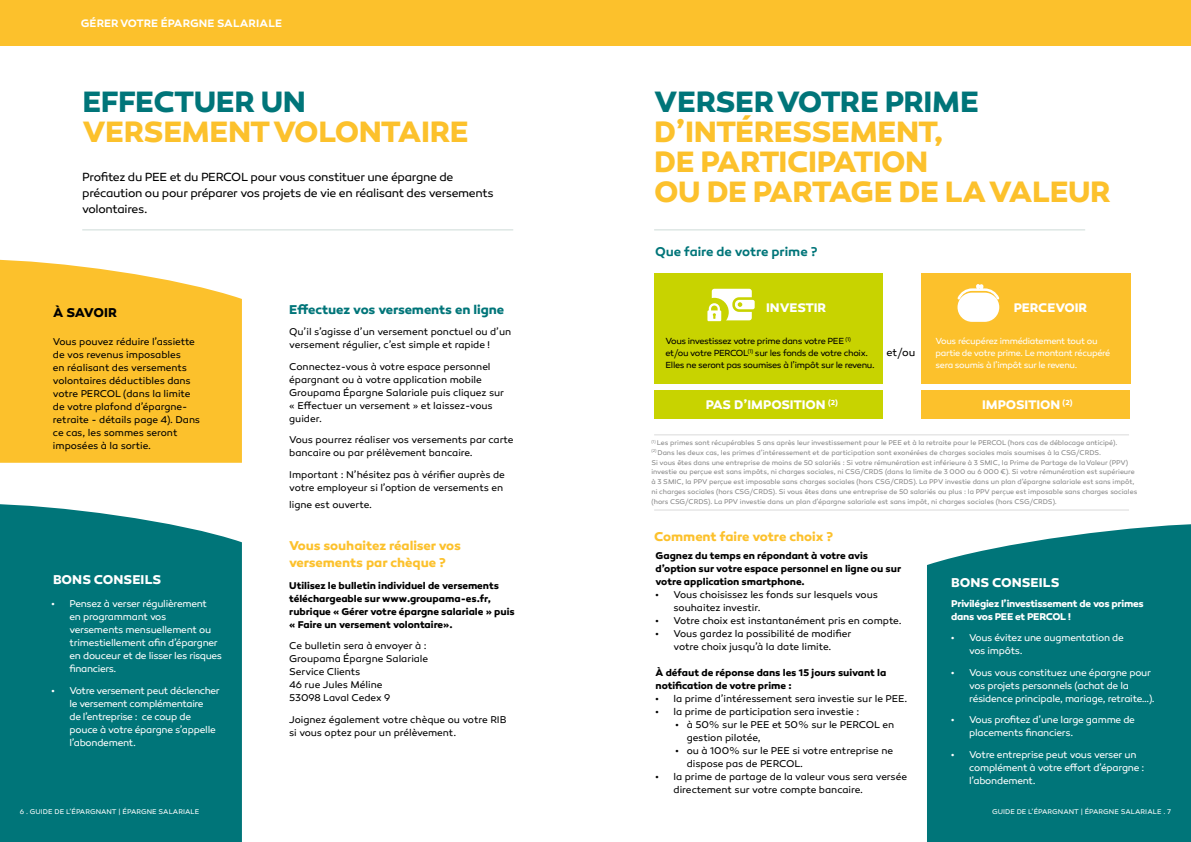
<style>
.page{position:relative;width:1191px;height:842px;background:#fff}
.page>*{position:absolute;margin:0;border:0;box-sizing:border-box;transform-origin:0 0}
.t1{font:700 30px/30px "Canaro";letter-spacing:-.015em;color:#fcc12c}
.t2{font:700 30px "Canaro";letter-spacing:-.015em;color:#007579}
.t3{font:700 13px/17px "Canaro";letter-spacing:-.005em;color:#fcc12c}
.t4{font:700 13px "Canaro";letter-spacing:-.005em;color:#007579}
.t5{font:700 13px "Canaro";letter-spacing:.005em;color:#fff}
.t6{font:600 13px "Canaro";letter-spacing:-.005em;color:#007579}
.t7{font:700 13px "Canaro";letter-spacing:-.02em;color:#000}
.t8{font:700 12.7px "Canaro";letter-spacing:-.005em;color:#fff}
.t9{font:12px/16px "Canaro";letter-spacing:-.025em;color:#000}
.t10{font:600 11px "Canaro";letter-spacing:.01em;color:#fff}
.t11{font:10.7px "Canaro";color:#000}
.t12{font:10px/13px "Canaro";letter-spacing:-.005em;color:#000}
.t13{font:10px/13px "Canaro";letter-spacing:-.025em;color:#fff}
.t14{font:700 10px/13px "Canaro";letter-spacing:-.005em;color:#000}
.t15{font:700 10px/13px "Canaro";letter-spacing:-.025em;color:#fff}
.t16{font:9px/12px "Canaro";letter-spacing:-.035em;color:#000}
.t17{font:9px/12px "Canaro";letter-spacing:-.035em;color:#fff}
.t18{font:7px/9.7px "Canaro";letter-spacing:-.005em;color:#878787}
.t19{font:7px "Canaro";letter-spacing:.01em;color:#fff}
</style>
<div class="page">
<div style="left:0;top:0;width:1191px;height:45px;background:#fcc12c"></div>
<svg style="left:0;top:260px;width:242px;height:203px;background:#fcc53b"></svg>
<hr style="left:82px;top:230px;width:431px;height:1px;background:#cddbd7">
<div style="left:0;top:504px;width:242px;height:338px;background:#007579"></div>
<div style="left:921px;top:274px;width:209px;height:110px;background:#fcc12c"></div>
<hr style="left:654px;top:230px;width:431px;height:1px;background:#cddbd7">
<div style="left:921px;top:390px;width:209px;height:28px;background:#fcc12c"></div>
<div style="left:654px;top:390px;width:228px;height:28px;background:#c8d300"></div>
<svg style="left:957px;top:284px;width:42px;height:38px"></svg>
<div style="left:654px;top:274px;width:228px;height:110px;background:#c8d300"></div>
<svg style="left:707px;top:289px;width:47px;height:32px"></svg>
<hr style="left:654px;top:435px;width:475px;height:1px;background:#dadada">
<hr style="left:654px;top:510px;width:475px;height:1px;background:#dadada">
<div style="left:927px;top:524px;width:264px;height:318px;background:#007579"></div>
<p class="t10" style="left:81px;top:17px;width:203px">GÉRER VOTRE ÉPARGNE SALARIALE</p>
<h1 class="t2" style="left:82px;top:83px;width:225px">EFFECTUER UN</h1>
<h1 class="t1" style="left:82px;top:117px;width:388px">VERSEMENT VOLONTAIRE</h1>
<p class="t9" style="left:82px;top:169px;width:413px">Profitez du PEE et du PERCOL pour vous constituer une épargne de précaution ou pour préparer vos projets de vie en réalisant des versements volontaires.</p>
<h2 class="t7" style="left:53px;top:304px;width:65px">À SAVOIR</h2>
<p class="t12" style="left:53px;top:335px;width:149px">Vous pouvez réduire l’assiette de vos revenus imposables<br>en réalisant des versements volontaires déductibles dans votre PERCOL (dans la limite de votre plafond d’épargne&shy;retraite - détails page 4). Dans ce cas, les sommes seront imposées à la sortie.</p>
<h2 class="t5" style="left:53px;top:571px;width:110px">BONS CONSEILS</h2>
<p class="t13" style="left:70px;top:597px;width:154px;text-indent:-18px">• Pensez à verser régulièrement<br>en programmant vos versements mensuellement ou trimestiellement afin d’épargner en douceur et de lisser les risques financiers.</p>
<p class="t13" style="left:70px;top:684px;width:152px;text-indent:-18px">• Votre versement peut déclencher le versement complémentaire<br>de l’entreprise : ce coup de pouce à votre épargne s’appelle l’abondement.</p>
<h2 class="t4" style="left:289px;top:301px;width:216px">Effectuez vos versements en ligne</h2>
<p class="t12" style="left:289px;top:325px;width:224px">Qu’il s’agisse d’un versement ponctuel ou d’un versement régulier, c’est simple et rapide !</p>
<p class="t12" style="left:289px;top:360px;width:216px">Connectez-vous à votre espace personnel épargnant ou à votre application mobile Groupama Épargne Salariale puis cliquez sur « Effectuer un versement » et laissez-vous guider.</p>
<p class="t12" style="left:289px;top:433px;width:226px">Vous pourrez réaliser vos versements par carte bancaire ou par prélèvement bancaire.</p>
<p class="t12" style="left:289px;top:468px;width:217px">Important : N’hésitez pas à vérifier auprès de votre employeur si l’option de versements en</p>
<p class="t12" style="left:289px;top:498px;width:84px">ligne est ouverte.</p>
<h2 class="t3" style="left:289px;top:537px;width:173px">Vous souhaitez réaliser vos versements par chèque ?</h2>
<p class="t14" style="left:289px;top:579px;width:227px">Utilisez le bulletin individuel de versements téléchargeable sur www.groupama-es.fr, rubrique « Gérer votre épargne salariale » puis « Faire un versement volontaire».</p>
<p class="t12" style="left:289px;top:639px;width:141px">Ce bulletin sera à envoyer à :<br>Groupama Épargne Salariale<br>Service Clients<br>46 rue Jules Méline<br>53098 Laval Cedex 9</p>
<p class="t12" style="left:289px;top:713px;width:219px">Joignez également votre chèque ou votre RIB si vous optez pour un prélèvement.</p>
<h1 class="t2" style="left:654px;top:83px;width:326px">VERSER VOTRE PRIME</h1>
<h1 class="t1" style="left:654px;top:117px;width:458px">D’INTÉRESSEMENT,<br>DE PARTICIPATION<br>OU DE PARTAGE DE LA VALEUR</h1>
<h2 class="t6" style="left:655px;top:244px;width:164px">Que faire de votre prime ?</h2>
<p class="t8" style="left:766px;top:300px;width:62px">INVESTIR</p>
<p class="t8" style="left:1014px;top:300px;width:75px">PERCEVOIR</p>
<p class="t16" style="left:665px;top:335px;width:211px">Vous investissez votre prime dans votre PEE <sup>(1) </sup>et/ou votre PERCOL<sup>(1)</sup> sur les fonds de votre choix.<br>Elles ne seront pas soumises à l’impôt sur le revenu.</p>
<p class="t11" style="left:886px;top:346px;width:30px">et/ou</p>
<p class="t17" style="left:935px;top:335px;width:176px">Vous récupérez immédiatement tout ou partie de votre prime. Le montant récupéré sera soumis à l’impôt sur le revenu.</p>
<p class="t8" style="left:706px;top:397px;width:134px">PAS D’IMPOSITION <sup>(2)</sup></p>
<p class="t8" style="left:982px;top:397px;width:92px">IMPOSITION <sup>(2)</sup></p>
<p class="t18" style="left:651px;top:438px;width:487px"><sup>(1)</sup> Les primes sont récupérables 5 ans après leur investissement pour le PEE et à la retraite pour le PERCOL (hors cas de déblocage anticipé).<br><sup>(2)</sup> Dans les deux cas, les primes d’intéressement et de participation sont exonérées de charges sociales mais soumises à la CSG/CRDS.<br>Si vous êtes dans une entreprise de moins de 50 salariés : Si votre rémunération est inférieure à 3 SMIC, la Prime de Partage de la Valeur (PPV) investie ou perçue est sans impôts, ni charges sociales, ni CSG/CRDS (dans la limite de 3 000 ou 6 000 €). Si votre rémunération est supérieure à 3 SMIC, la PPV perçue est imposable sans charges sociales (hors CSG/CRDS). La PPV investie dans un plan d’épargne salariale est sans impôt, ni charges sociales (hors CSG/CRDS). Si vous êtes dans une entreprise de 50 salariés ou plus : la PPV perçue est imposable sans charges sociales (hors CSG/CRDS). La PPV investie dans un plan d’épargne salariale est sans impôt, ni charges sociales (hors CSG/CRDS).</p>
<h2 class="t3" style="left:654px;top:527px;width:180px">Comment faire votre choix ?</h2>
<p class="t14" style="left:655px;top:549px;width:247px">Gagnez du temps en répondant à votre avis d’option sur votre espace personnel en ligne ou sur votre application smartphone.</p>
<p class="t12" style="left:673px;top:588px;width:206px;text-indent:-18px">• Vous choisissez les fonds sur lesquels vous souhaitez investir.</p>
<p class="t12" style="left:655px;top:614px;width:247px">• Votre choix est instantanément pris en compte.</p>
<p class="t12" style="left:655px;top:627px;width:197px;text-align:center">• Vous gardez la possibilité de modifier votre choix jusqu’à la date limite.</p>
<p class="t14" style="left:655px;top:666px;width:232px">À défaut de réponse dans les 15 jours suivant la notification de votre prime :</p>
<p class="t12" style="left:655px;top:692px;width:253px">• la prime d’intéressement sera investie sur le PEE.</p>
<p class="t12" style="left:655px;top:705px;width:205px">• la prime de participation sera investie :</p>
<p class="t12" style="left:687px;top:718px;width:209px;text-indent:-11px">• à 50% sur le PEE et 50% sur le PERCOL en gestion pilotée,</p>
<p class="t12" style="left:687px;top:744px;width:208px;text-indent:-11px">• ou à 100% sur le PEE si votre entreprise ne dispose pas de PERCOL.</p>
<p class="t12" style="left:673px;top:770px;width:235px;text-indent:-18px">• la prime de partage de la valeur vous sera versée directement sur votre compte bancaire.</p>
<h2 class="t5" style="left:951px;top:574px;width:110px">BONS CONSEILS</h2>
<p class="t15" style="left:951px;top:597px;width:194px">Privilégiez l’investissement de vos primes dans vos PEE et PERCOL !</p>
<p class="t13" style="left:969px;top:632px;width:156px;text-indent:-18px">• Vous évitez une augmentation de vos impôts.</p>
<p class="t13" style="left:969px;top:666px;width:187px;text-indent:-18px">• Vous vous constituez une épargne pour vos projets personnels (achat de la résidence principale, mariage, retraite…).</p>
<p class="t13" style="left:969px;top:714px;width:167px;text-indent:-18px">• Vous profitez d’une large gamme de placements financiers.</p>
<p class="t13" style="left:969px;top:748px;width:177px;text-indent:-18px">• Votre entreprise peut vous verser un complément à votre effort d’épargne : l’abondement.</p>
<p class="t19" style="left:20px;top:807px;width:181px">6 . GUIDE DE L’ÉPARGNANT | ÉPARGNE SALARIALE</p>
<p class="t19" style="left:992px;top:807px;width:181px">GUIDE DE L’ÉPARGNANT | ÉPARGNE SALARIALE . 7</p>
</div>
